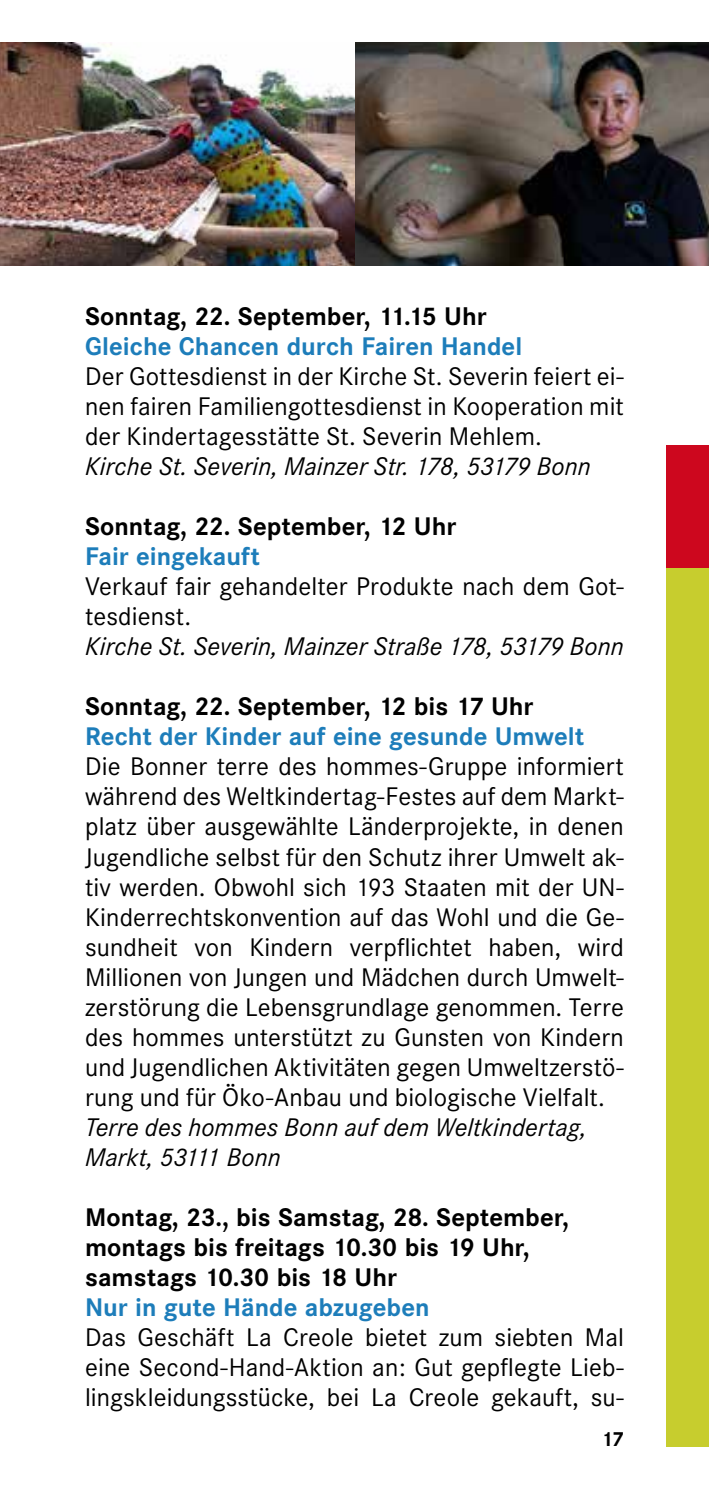
<style>
.page{position:relative;width:709px;height:1489px;background:#fff}
.page>*{position:absolute;margin:0;border:0;box-sizing:border-box;transform-origin:0 0}
.t1{font:25px/30px "Corporate SBQ";letter-spacing:.005em;color:#000;text-align:justify}
.t2{font:700 25px/30px "Corporate SBQ";color:#000}
.t3{font:italic 25px/30px "Corporate SBQ";letter-spacing:.005em;color:#000}
.t4{font:700 25px "Corporate SBQ";color:#1d7dba}
.t5{font:700 20px "Corporate SBQ";color:#000}
</style>
<div class="page">
<div style="left:666px;top:445px;width:43px;height:1001px;background:#c7cd2e"></div>
<img style="left:0;top:43px;width:709px;height:222px">
<div style="left:666px;top:445px;width:43px;height:123px;background:#cd071e"></div>
<p class="t2" style="left:85px;top:302px;width:403px">Sonntag, 22. September, 11.15 Uhr</p>
<p class="t4" style="left:85px;top:331px;width:439px">Gleiche Chancen durch Fairen Handel</p>
<p class="t1" style="left:85px;top:362px;width:540px">Der Gottesdienst in der Kirche St. Severin feiert ei&shy;nen fairen Familiengottesdienst in Kooperation mit der Kindertagesstätte St. Severin Mehlem.</p>
<p class="t3" style="left:85px;top:451px;width:507px">Kirche St. Severin, Mainzer Str. 178, 53179 Bonn</p>
<p class="t2" style="left:85px;top:512px;width:373px">Sonntag, 22. September, 12 Uhr</p>
<p class="t4" style="left:85px;top:541px;width:176px">Fair eingekauft</p>
<p class="t1" style="left:85px;top:572px;width:540px">Verkauf fair gehandelter Produkte nach dem Got&shy;tesdienst.</p>
<p class="t3" style="left:85px;top:631px;width:540px">Kirche St. Severin, Mainzer Straße 178, 53179 Bonn</p>
<p class="t2" style="left:85px;top:692px;width:450px">Sonntag, 22. September, 12 bis 17 Uhr</p>
<p class="t4" style="left:85px;top:721px;width:500px">Recht der Kinder auf eine gesunde Umwelt</p>
<p class="t1" style="left:85px;top:752px;width:540px">Die Bonner terre des hommes-Gruppe informiert während des Weltkindertag-Festes auf dem Markt&shy;platz über ausgewählte Länderprojekte, in denen Jugendliche selbst für den Schutz ihrer Umwelt ak&shy;tiv werden. Obwohl sich 193 Staaten mit der UN-Kinderrechtskonvention auf das Wohl und die Ge&shy;sundheit von Kindern verpflichtet haben, wird Millionen von Jungen und Mädchen durch Umwelt&shy;zerstörung die Lebensgrundlage genommen. Terre des hommes unterstützt zu Gunsten von Kindern und Jugendlichen Aktivitäten gegen Umweltzerstö&shy;rung und für Öko-Anbau und biologische Vielfalt.</p>
<p class="t3" style="left:85px;top:1111px;width:503px">Terre des hommes Bonn auf dem Weltkindertag,<br>Markt, 53111 Bonn</p>
<p class="t2" style="left:85px;top:1202px;width:485px">Montag, 23., bis Samstag, 28. September, montags bis freitags 10.30 bis 19 Uhr, samstags 10.30 bis 18 Uhr</p>
<p class="t4" style="left:85px;top:1291px;width:346px">Nur in gute Hände abzugeben</p>
<p class="t1" style="left:85px;top:1322px;width:540px">Das Geschäft La Creole bietet zum siebten Mal eine Second-Hand-Aktion an: Gut gepflegte Lieb&shy;lingskleidungsstücke, bei La Creole gekauft, su-</p>
<p class="t5" style="left:601px;top:1426px;width:24px">17</p>
</div>
